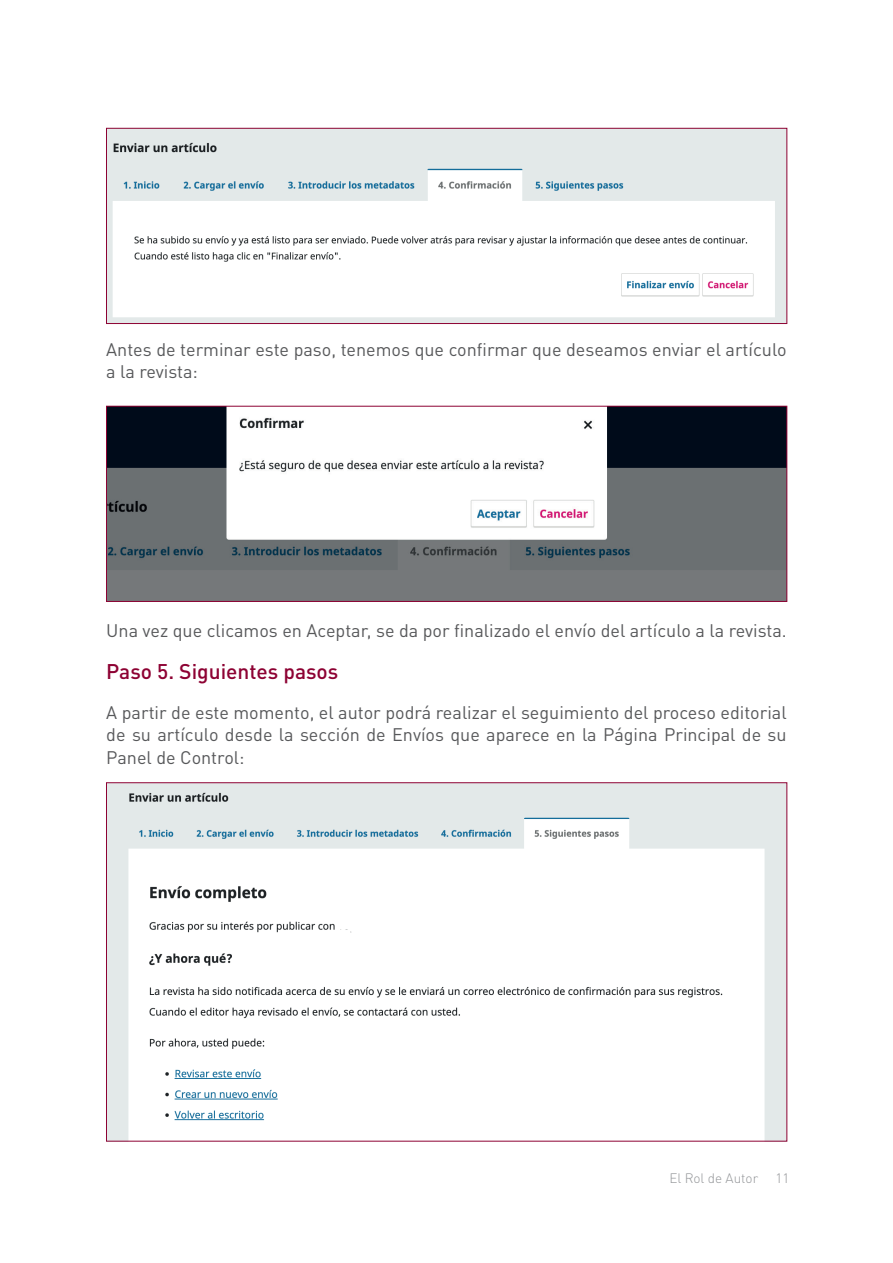
<style>
.page{position:relative;width:893px;height:1263px;background:#fff}
.page>*{position:absolute;margin:0;border:0;box-sizing:border-box;transform-origin:0 0}
.t1{font:500 21px "DIN Pro";color:#8d0233}
.t2{font:18px/22.5px "DIN Pro";color:#57585a}
.t3{font:300 13.5px "DIN Pro";color:#939598}
</style>
<div class="page">
<img style="left:108px;top:130px;width:677px;height:192px">
<div style="left:106px;top:128px;width:681px;height:196px;border:1px solid #8d0233"></div>
<img style="left:108px;top:408px;width:677px;height:192px">
<div style="left:106px;top:406px;width:681px;height:196px;border:1px solid #8d0233"></div>
<img style="left:108px;top:784px;width:677px;height:355px">
<p class="t2" style="left:106px;top:336px;width:682px">Antes de terminar este paso, tenemos que confirmar que deseamos enviar el artículo a la revista:</p>
<p class="t2" style="left:106px;top:618px;width:682px">Una vez que clicamos en Aceptar, se da por finalizado el envío del artículo a la revista.</p>
<p class="t1" style="left:106px;top:655px;width:234px">Paso 5. Siguientes pasos</p>
<p class="t2" style="left:106px;top:699px;width:682px;text-align:justify">A partir de este momento, el autor podrá realizar el seguimiento del proceso editorial de su artículo desde la sección de Envíos que aparece en la Página Principal de su Panel de Control:</p>
<p class="t3" style="left:669px;top:1168px;width:90px">El Rol de Autor</p>
<p class="t3" style="left:775px;top:1168px;width:15px">11</p>
</div>
